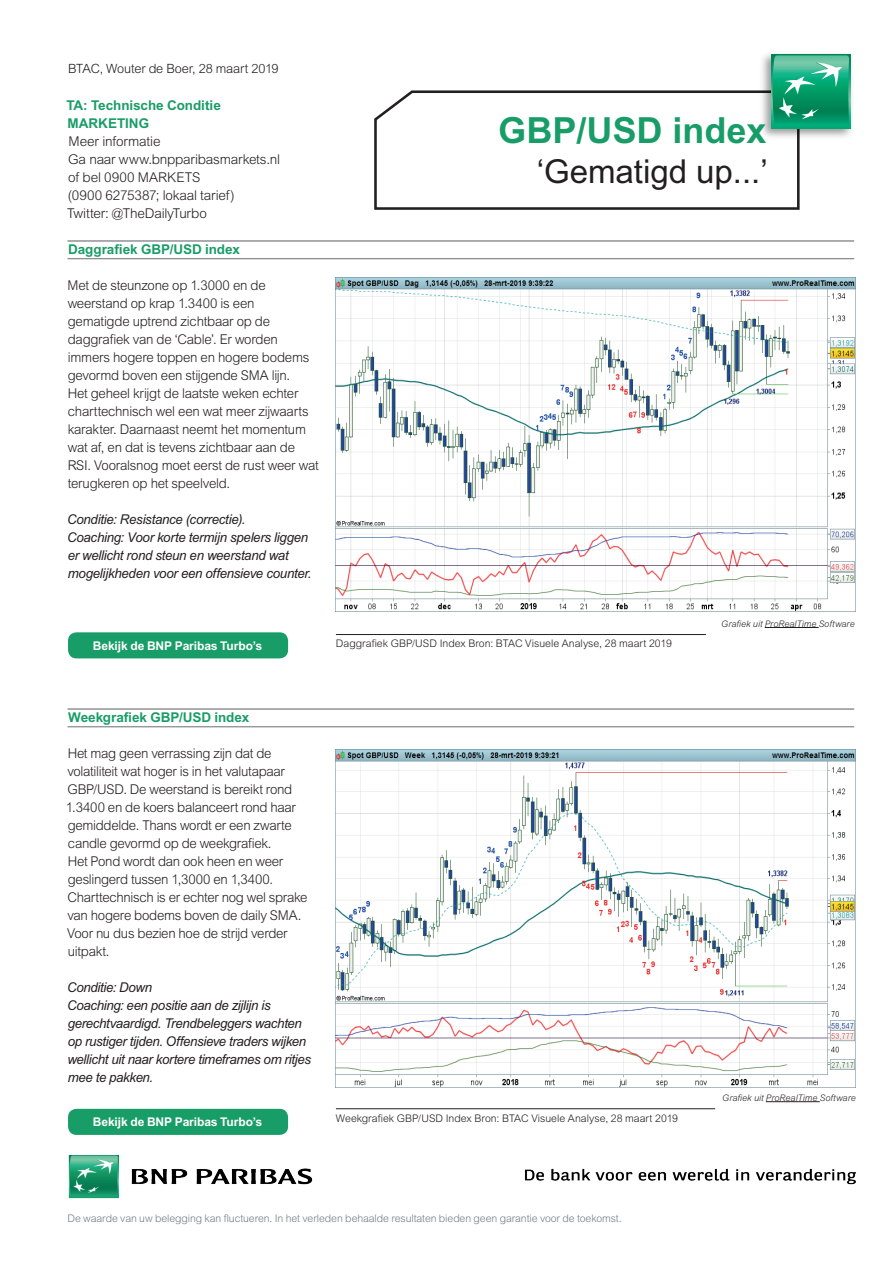
<style>
.page{position:relative;width:893px;height:1263px;background:#fff}
.page>*{position:absolute;margin:0;border:0;box-sizing:border-box;transform-origin:0 0}
.t1{font:700 36px "Arial MT Std";color:#199d68}
.t2{font:33px "Arial MT Std";color:#231f20}
.t3{font:300 13.5px/18px "Arial MT Std";letter-spacing:-.02em;color:#231f20}
.t4{font:italic 13.5px/18px "Arial MT Std";letter-spacing:-.025em;color:#231f20}
.t5{font:700 13.5px/18px "Arial MT Std";letter-spacing:-.005em;color:#199d68}
.t6{font:300 12.75px "Arial MT Std";letter-spacing:-.01em;color:#231f20}
.t7{font:700 12px "Arial MT Std";letter-spacing:-.01em;color:#fff}
.t8{font:300 10.5px "Arial MT Std";color:#231f20}
.t9{font:300 10.5px "Arial MT Std";letter-spacing:-.01em;color:#6f7e85}
.t10{font:italic 300 9px "Arial MT Std";letter-spacing:.005em;color:#231f20}
</style>
<div class="page">
<hr style="left:68px;top:240px;width:786px;height:2px;background:#6c6d70">
<hr style="left:68px;top:258px;width:786px;height:1px;background:#6c6d70">
<hr style="left:68px;top:708px;width:786px;height:2px;background:#6c6d70">
<hr style="left:68px;top:726px;width:786px;height:1px;background:#6c6d70">
<img style="left:336px;top:278px;width:519px;height:333px">
<img style="left:336px;top:749px;width:519px;height:338px">
<hr style="left:336px;top:634px;width:370px;height:1px;background:#231f20">
<hr style="left:336px;top:1108px;width:379px;height:1px;background:#231f20">
<div style="left:68px;top:632px;width:220px;height:26px;background:#199d68;border-radius:9px"></div>
<div style="left:68px;top:1109px;width:220px;height:26px;background:#199d68;border-radius:9px"></div>
<svg style="left:374px;top:90px;width:426px;height:120px"></svg>
<img style="left:756px;top:54px;width:96px;height:88px">
<svg style="left:771px;top:54px;width:80px;height:74px"></svg>
<svg style="left:772px;top:55px;width:77px;height:71px;background:#2cab81"></svg>
<hr style="left:765px;top:627px;width:54px;height:1px;background:#231f20">
<hr style="left:766px;top:1101px;width:54px;height:1px;background:#231f20">
<img style="left:525px;top:1168px;width:331px;height:17px">
<img style="left:68px;top:1155px;width:245px;height:44px">
<p class="t6" style="left:68px;top:62px;width:212px">BTAC, Wouter de Boer, 28 maart 2019</p>
<p class="t5" style="left:66px;top:96px;width:156px">TA: Technische Conditie<br>MARKETING</p>
<p class="t3" style="left:67px;top:133px;width:214px">Meer informatie<br>Ga naar www.bnpparibasmarkets.nl of bel 0900 MARKETS<br>(0900 6275387; lokaal tarief)<br>Twitter: @TheDailyTurbo</p>
<p class="t5" style="left:68px;top:240px;width:173px">Daggrafiek GBP/USD index</p>
<p class="t3" style="left:68px;top:277px;width:253px">Met de steunzone op 1.3000 en de weerstand op krap 1.3400 is een gematigde uptrend zichtbaar op de daggrafiek van de ‘Cable’. Er worden immers hogere toppen en hogere bodems gevormd boven een stijgende SMA lijn.<br>Het geheel krijgt de laatste weken echter charttechnisch wel een wat meer zijwaarts karakter. Daarnaast neemt het momentum wat af, en dat is tevens zichtbaar aan de RSI. Vooralsnog moet eerst de rust weer wat terugkeren op het speelveld.</p>
<p class="t4" style="left:67px;top:510px;width:246px">Conditie: Resistance (correctie).<br>Coaching: Voor korte termijn spelers liggen er wellicht rond steun en weerstand wat mogelijkheden voor een offensieve counter.</p>
<p class="t7" style="left:93px;top:639px;width:171px">Bekijk de BNP Paribas Turbo’s</p>
<h1 class="t1" style="left:498px;top:109px;width:270px">GBP/USD index</h1>
<h2 class="t2" style="left:537px;top:152px;width:233px">‘Gematigd up...’</h2>
<p class="t8" style="left:336px;top:638px;width:337px">Daggrafiek GBP/USD Index Bron: BTAC Visuele Analyse, 28 maart 2019</p>
<p class="t10" style="left:721px;top:618px;width:135px">Grafiek uit ProRealTime Software</p>
<p class="t5" style="left:68px;top:708px;width:183px">Weekgrafiek GBP/USD index</p>
<p class="t3" style="left:66px;top:744px;width:243px">Het mag geen verrassing zijn dat de volatiliteit wat hoger is in het valutapaar GBP/USD. De weerstand is bereikt rond 1.3400 en de koers balanceert rond haar gemiddelde. Thans wordt er een zwarte candle gevormd op de weekgrafiek.<br>Het Pond wordt dan ook heen en weer geslingerd tussen 1,3000 en 1,3400.<br>Charttechnisch is er echter nog wel sprake van hogere bodems boven de daily SMA.<br>Voor nu dus bezien hoe de strijd verder uitpakt.</p>
<p class="t4" style="left:67px;top:978px;width:246px">Conditie: Down<br>Coaching: een positie aan de zijlijn is gerechtvaardigd. Trendbeleggers wachten op rustiger tijden. Offensieve traders wijken wellicht uit naar kortere timeframes om ritjes mee te pakken.</p>
<p class="t7" style="left:93px;top:1115px;width:171px">Bekijk de BNP Paribas Turbo’s</p>
<p class="t8" style="left:336px;top:1112px;width:343px">Weekgrafiek GBP/USD Index Bron: BTAC Visuele Analyse, 28 maart 2019</p>
<p class="t10" style="left:722px;top:1092px;width:135px">Grafiek uit ProRealTime Software</p>
<p class="t9" style="left:68px;top:1212px;width:556px">De waarde van uw belegging kan fluctueren. In het verleden behaalde resultaten bieden geen garantie voor de toekomst.</p>
</div>
